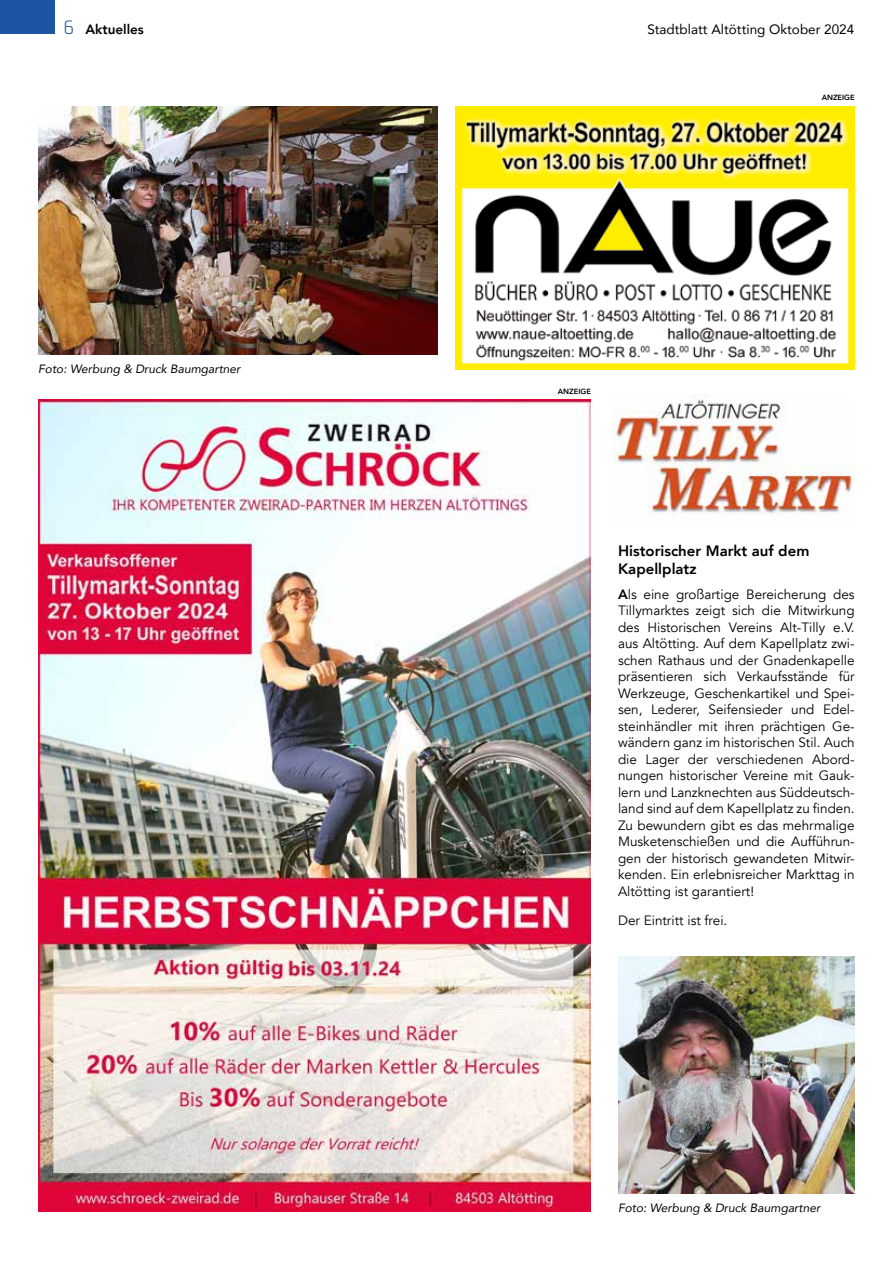
<style>
.page{position:relative;width:893px;height:1263px;background:#fff}
.page>*{position:absolute;margin:0;border:0;box-sizing:border-box;transform-origin:0 0}
.t1{font:800 15px/18px "Avenir";color:#000}
.t2{font:13.5px/16.5px "Avenir";color:#000;text-align:justify}
.t3{font:13.5px "Avenir";color:#000}
.t4{font:800 13.5px "Avenir";color:#000}
.t5{font:italic 12px "Avenir";color:#000}
.t6{font:800 7.5px "Avenir";color:#000}
.s1{font-family:"Rajdhani";font-weight:400;font-size:21px;color:#1e55a3}
.s2{font-weight:800}
</style>
<div class="page">
<div style="left:0;top:0;width:55px;height:34px;background:#1e55a3"></div>
<img style="left:618px;top:957px;width:237px;height:236px">
<img style="left:38px;top:106px;width:400px;height:248px">
<img style="left:38px;top:400px;width:553px;height:812px">
<img style="left:455px;top:106px;width:400px;height:264px">
<img style="left:613px;top:394px;width:241px;height:121px">
<p class="t4" style="left:64px;top:19px;width:82px"><span class="s1">6</span> Aktuelles</p>
<p class="t3" style="left:647px;top:18px;width:208px">Stadtblatt Altötting Oktober 2024</p>
<p class="t5" style="left:38px;top:361px;width:204px">Foto: Werbung &amp; Druck Baumgartner</p>
<p class="t6" style="left:822px;top:92px;width:35px">ANZEIGE</p>
<p class="t6" style="left:558px;top:385px;width:35px">ANZEIGE</p>
<p class="t1" style="left:618px;top:541px;width:193px">Historischer Markt auf dem<br>Kapellplatz</p>
<p class="t2" style="left:618px;top:586px;width:238px"><span class="s2">A</span>ls eine großartige Bereicherung des Tillymarktes zeigt sich die Mitwirkung des Historischen Vereins Alt-Tilly e.V. aus Altötting. Auf dem Kapellplatz zwi&shy;schen Rathaus und der Gnadenkapelle präsentieren sich Verkaufsstände für Werkzeuge, Geschenkartikel und Spei&shy;sen, Lederer, Seifensieder und Edel&shy;steinhändler mit ihren prächtigen Ge&shy;wändern ganz im historischen Stil. Auch die Lager der verschiedenen Abord&shy;nungen historischer Vereine mit Gauk&shy;lern und Lanzknechten aus Süddeutsch&shy;land sind auf dem Kapellplatz zu finden.<br>Zu bewundern gibt es das mehrmalige Musketenschießen und die Aufführun&shy;gen der historisch gewandeten Mitwir&shy;kenden. Ein erlebnisreicher Markttag in Altötting ist garantiert!</p>
<p class="t2" style="left:618px;top:912px;width:111px">Der Eintritt ist frei.</p>
<p class="t5" style="left:618px;top:1200px;width:204px">Foto: Werbung &amp; Druck Baumgartner</p>
</div>
